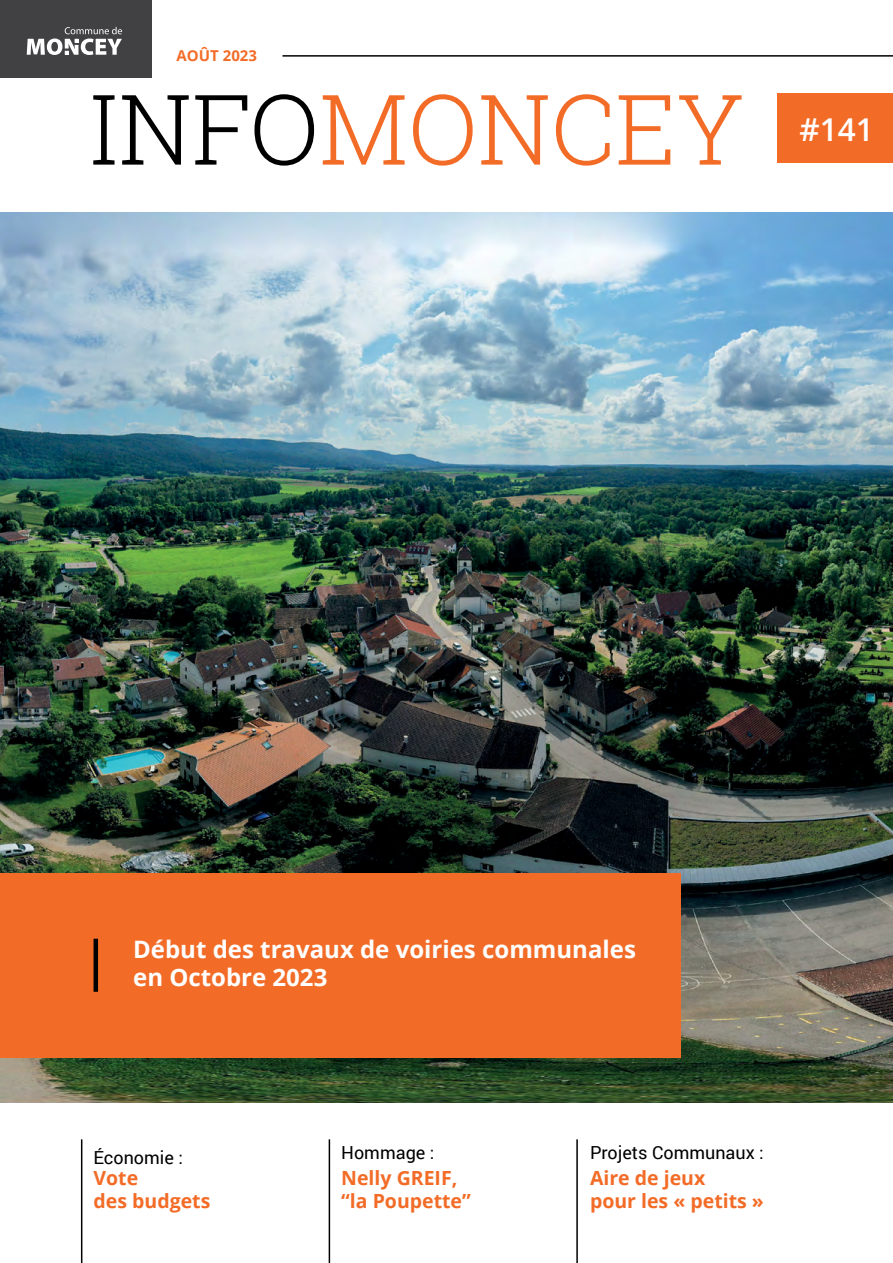
<style>
.page{position:relative;width:893px;height:1263px;background:#fff}
.page>*{position:absolute;margin:0;border:0;box-sizing:border-box;transform-origin:0 0}
.t1{font:300 97.5px "Roboto Slab";color:#f36c27}
.t2{font:600 31.5px "Open Sans";color:#fff}
.t3{font:700 24px/28.8px "Open Sans";color:#fff}
.t4{font:900 21.75px/26.1px "Roboto";color:#fff}
.t5{font:700 19.5px/23.4px "Open Sans";color:#f36c27}
.t6{font:18px "Roboto";color:#000}
.t7{font:700 15px "Open Sans";color:#f36c27}
.s1{color:#000}
</style>
<div class="page">
<img style="left:0;top:213px;width:893px;height:890px">
<hr style="left:282px;top:55px;width:611px;height:2px;background:#000">
<div style="left:0;top:0;width:152px;height:77px;background:#414042"></div>
<svg style="left:27px;top:27px;width:95px;height:28px"></svg>
<div style="left:0;top:873px;width:680px;height:184px;background:#f36c27"></div>
<hr style="left:94px;top:939px;width:4px;height:53px;background:#000">
<div style="left:778px;top:94px;width:115px;height:69px;background:#f36c27"></div>
<hr style="left:81px;top:1139px;width:1px;height:124px;background:#000">
<hr style="left:329px;top:1139px;width:1px;height:124px;background:#000">
<hr style="left:576px;top:1139px;width:2px;height:124px;background:#000">
<p class="t7" style="left:177px;top:45px;width:82px">AOÛT 2023</p>
<h1 class="t1" style="left:89px;top:62px;width:657px"><span class="s1">INFO</span>MONCEY</h1>
<h2 class="t2" style="left:799px;top:108px;width:76px">#141</h2>
<p class="t3" style="left:133px;top:934px;width:504px">Début des travaux de voiries communales en Octobre 2023</p>
<p class="t4" style="left:131px;top:938px;width:412px">Début des travaux de voiries communales en octobre 2023</p>
<p class="t6" style="left:94px;top:1145px;width:91px">Économie :</p>
<p class="t6" style="left:341px;top:1139px;width:95px">Hommage :</p>
<p class="t6" style="left:590px;top:1139px;width:175px">Projets Communaux :</p>
<p class="t5" style="left:94px;top:1165px;width:118px">Vote<br>des budgets</p>
<p class="t5" style="left:341px;top:1165px;width:131px">Nelly GREIF, “la Poupette”</p>
<p class="t5" style="left:590px;top:1165px;width:175px">Aire de jeux<br>pour les « petits »</p>
</div>
